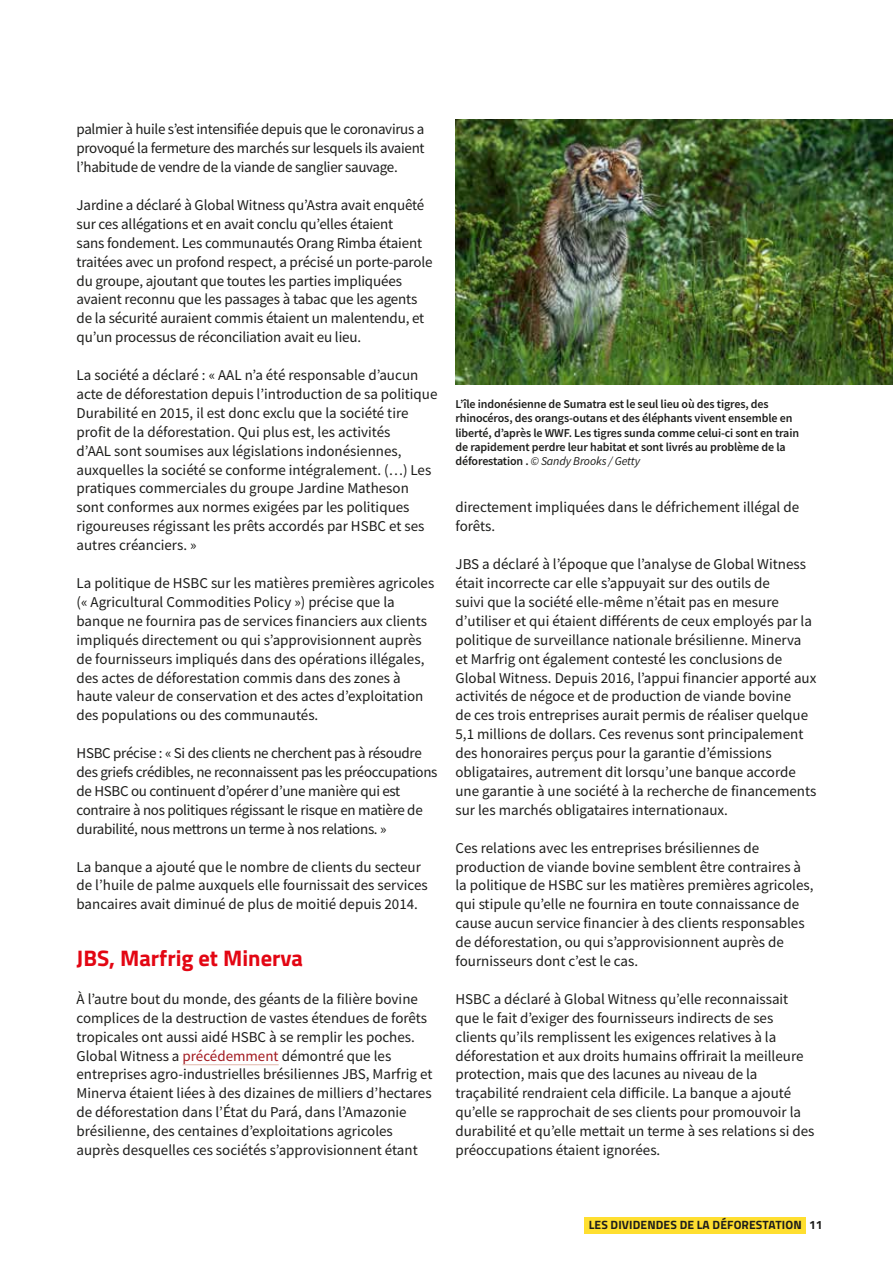
<style>
.page{position:relative;width:893px;height:1263px;background:#fff}
.page>*{position:absolute;margin:0;border:0;box-sizing:border-box;transform-origin:0 0}
.t1{font:700 22.5px "Titillium";color:#e30613}
.t2{font:15px/18.9px "Source Sans Pro";color:#1d1d1b}
.t3{font:15px/18.9px "Source Sans Pro";letter-spacing:-.02em;color:#1d1d1b}
.t4{font:600 12px/14.4px "Source Sans Pro";letter-spacing:-.01em;color:#1d1d1b}
.t5{font:700 12px "Titillium";letter-spacing:.01em;color:#1d1d1b}
.s1{color:#a2181e}
.s2{font-weight:400;font-style:italic}
</style>
<div class="page">
<div style="left:584px;top:1217px;width:222px;height:16px;background:#ffdf30"></div>
<hr style="left:183px;top:1064px;width:96px;height:1px;background:#e1b8ac">
<img style="left:455px;top:119px;width:438px;height:265px">
<p class="t2" style="left:77px;top:120px;width:350px;text-align:justify">palmier à huile s’est intensifiée depuis que le coronavirus a provoqué la fermeture des marchés sur lesquels ils avaient l’habitude de vendre de la viande de sanglier sauvage.</p>
<p class="t2" style="left:77px;top:195px;width:358px">Jardine a déclaré à Global Witness qu’Astra avait enquêté sur ces allégations et en avait conclu qu’elles étaient<br>sans fondement. Les communautés Orang Rimba étaient traitées avec un profond respect, a précisé un porte-parole du groupe, ajoutant que toutes les parties impliquées avaient reconnu que les passages à tabac que les agents de la sécurité auraient commis étaient un malentendu, et qu’un processus de réconciliation avait eu lieu.</p>
<p class="t2" style="left:77px;top:366px;width:362px">La société a déclaré : « AAL n’a été responsable d’aucun acte de déforestation depuis l’introduction de sa politique Durabilité en 2015, il est donc exclu que la société tire profit de la déforestation. Qui plus est, les activités<br>d’AAL sont soumises aux législations indonésiennes, auxquelles la société se conforme intégralement. (…) Les pratiques commerciales du groupe Jardine Matheson sont conformes aux normes exigées par les politiques rigoureuses régissant les prêts accordés par HSBC et ses autres créanciers. »</p>
<p class="t2" style="left:77px;top:573px;width:359px">La politique de HSBC sur les matières premières agricoles (« Agricultural Commodities Policy ») précise que la banque ne fournira pas de services financiers aux clients impliqués directement ou qui s’approvisionnent auprès de fournisseurs impliqués dans des opérations illégales, des actes de déforestation commis dans des zones à haute valeur de conservation et des actes d’exploitation des populations ou des communautés.</p>
<p class="t3" style="left:77px;top:744px;width:362px">HSBC précise : « Si des clients ne cherchent pas à résoudre des griefs crédibles, ne reconnaissent pas les préoccupations de HSBC ou continuent d’opérer d’une manière qui est contraire à nos politiques régissant le risque en matière de durabilité, nous mettrons un terme à nos relations. »</p>
<p class="t2" style="left:77px;top:857px;width:353px">La banque a ajouté que le nombre de clients du secteur de l’huile de palme auxquels elle fournissait des services bancaires avait diminué de plus de moitié depuis 2014.</p>
<h1 class="t1" style="left:77px;top:941px;width:228px">JBS, Marfrig et Minerva</h1>
<p class="t2" style="left:77px;top:989px;width:357px">À l’autre bout du monde, des géants de la filière bovine complices de la destruction de vastes étendues de forêts tropicales ont aussi aidé HSBC à se remplir les poches.<br>Global Witness a <span class="s1">précédemment</span> démontré que les entreprises agro-industrielles brésiliennes JBS, Marfrig et Minerva étaient liées à des dizaines de milliers d’hectares de déforestation dans l’État du Pará, dans l’Amazonie brésilienne, des centaines d’exploitations agricoles auprès desquelles ces sociétés s’approvisionnent étant</p>
<p class="t4" style="left:455px;top:396px;width:345px">L’île indonésienne de Sumatra est le seul lieu où des tigres, des rhinocéros, des orangs-outans et des éléphants vivent ensemble en liberté, d’après le WWF. Les tigres sunda comme celui-ci sont en train de rapidement perdre leur habitat et sont livrés au problème de la déforestation . <span class="s2">© Sandy Brooks / Getty</span></p>
<p class="t2" style="left:455px;top:498px;width:345px">directement impliquées dans le défrichement illégal de forêts.</p>
<p class="t2" style="left:455px;top:555px;width:362px">JBS a déclaré à l’époque que l’analyse de Global Witness était incorrecte car elle s’appuyait sur des outils de<br>suivi que la société elle-même n’était pas en mesure d’utiliser et qui étaient différents de ceux employés par la politique de surveillance nationale brésilienne. Minerva et Marfrig ont également contesté les conclusions de Global Witness. Depuis 2016, l’appui financier apporté aux activités de négoce et de production de viande bovine<br>de ces trois entreprises aurait permis de réaliser quelque 5,1 millions de dollars. Ces revenus sont principalement des honoraires perçus pour la garantie d’émissions obligataires, autrement dit lorsqu’une banque accorde une garantie à une société à la recherche de financements sur les marchés obligataires internationaux.</p>
<p class="t2" style="left:455px;top:838px;width:360px">Ces relations avec les entreprises brésiliennes de production de viande bovine semblent être contraires à la politique de HSBC sur les matières premières agricoles, qui stipule qu’elle ne fournira en toute connaissance de cause aucun service financier à des clients responsables de déforestation, ou qui s’approvisionnent auprès de fournisseurs dont c’est le cas.</p>
<p class="t2" style="left:455px;top:989px;width:360px">HSBC a déclaré à Global Witness qu’elle reconnaissait que le fait d’exiger des fournisseurs indirects de ses clients qu’ils remplissent les exigences relatives à la déforestation et aux droits humains offrirait la meilleure protection, mais que des lacunes au niveau de la traçabilité rendraient cela difficile. La banque a ajouté qu’elle se rapprochait de ses clients pour promouvoir la durabilité et qu’elle mettait un terme à ses relations si des préoccupations étaient ignorées.</p>
<p class="t5" style="left:589px;top:1216px;width:235px">LES DIVIDENDES DE LA DÉFORESTATION 11</p>
</div>
